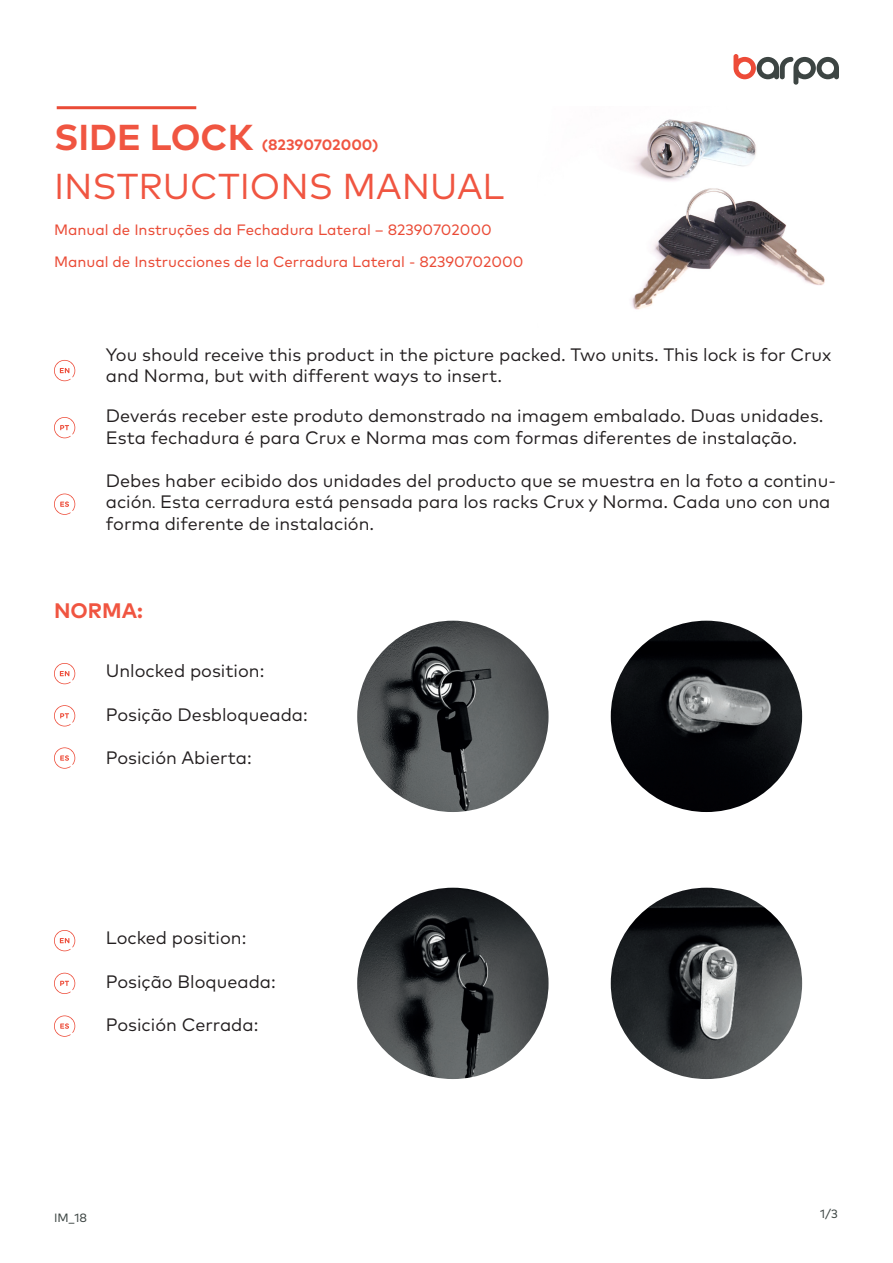
<style>
.page{position:relative;width:893px;height:1263px;background:#fff}
.page>*{position:absolute;margin:0;border:0;box-sizing:border-box;transform-origin:0 0}
.t1{font:36px "Mark Pro";color:#f05541}
.t2{font:700 36px "Mark Pro";color:#f05541}
.t3{font:700 21px "Mark Pro";color:#f05541}
.t4{font:18px/21.6px "Mark Pro";color:#231f20}
.t5{font:15px/31.5px "Mark Pro";color:#ea4b36}
.t6{font:700 15px "Mark Pro";color:#f05541}
.t7{font:12px "Mark Pro";color:#3d4543}
.s1{font-style:italic;font-size:15px}
</style>
<div class="page">
<img style="left:357px;top:621px;width:192px;height:191px;border-radius:96px">
<img style="left:611px;top:621px;width:191px;height:191px;border-radius:96px">
<img style="left:357px;top:888px;width:192px;height:191px;border-radius:96px">
<img style="left:611px;top:888px;width:191px;height:191px;border-radius:96px">
<hr style="left:57px;top:106px;width:139px;height:3px;background:#ea4b36">
<svg style="left:54px;top:360px;width:21px;height:21px"></svg>
<svg style="left:54px;top:417px;width:21px;height:21px"></svg>
<svg style="left:54px;top:494px;width:21px;height:21px"></svg>
<svg style="left:54px;top:663px;width:21px;height:21px"></svg>
<svg style="left:54px;top:705px;width:21px;height:21px"></svg>
<svg style="left:54px;top:747px;width:21px;height:22px"></svg>
<svg style="left:54px;top:930px;width:21px;height:21px"></svg>
<svg style="left:54px;top:973px;width:21px;height:21px"></svg>
<svg style="left:54px;top:1015px;width:21px;height:22px"></svg>
<svg style="left:733px;top:54px;width:106px;height:31px"></svg>
<img style="left:630px;top:119px;width:195px;height:191px">
<h1 class="t2" style="left:54px;top:110px;width:201px">SIDE LOCK</h1>
<p class="t6" style="left:262px;top:133px;width:118px">(82390702000)</p>
<h1 class="t1" style="left:54px;top:160px;width:452px">INSTRUCTIONS MANUAL</h1>
<p class="t5" style="left:54px;top:213px;width:471px">Manual de Instruções da Fechadura Lateral – 82390702000<br>Manual de Instrucciones de la Cerradura Lateral - 82390702000</p>
<p class="t4" style="left:106px;top:342px;width:727px">You should receive this product in the picture packed. Two units. This lock is for Crux and Norma, but with different ways to insert.</p>
<p class="t4" style="left:106px;top:403px;width:719px">Deverás receber este produto demonstrado na imagem embalado. Duas unidades.<br>Esta fechadura é para Crux e Norma mas com formas diferentes de instalação.</p>
<p class="t4" style="left:106px;top:468px;width:732px">Debes haber ecibido dos unidades del producto que se muestra en la foto a continu&shy;ación<span class="s1">.</span> Esta cerradura está pensada para los racks Crux y Norma. Cada uno con una forma diferente de instalación.</p>
<p class="t3" style="left:54px;top:595px;width:90px">NORMA:</p>
<p class="t4" style="left:106px;top:659px;width:160px">Unlocked position:</p>
<p class="t4" style="left:106px;top:702px;width:203px">Posição Desbloqueada:</p>
<p class="t4" style="left:106px;top:746px;width:148px">Posición Abierta:</p>
<p class="t4" style="left:106px;top:926px;width:142px">Locked position:</p>
<p class="t4" style="left:106px;top:969px;width:172px">Posição Bloqueada:</p>
<p class="t4" style="left:106px;top:1013px;width:154px">Posición Cerrada:</p>
<p class="t7" style="left:54px;top:1208px;width:34px">IM_18</p>
<p class="t7" style="left:820px;top:1205px;width:19px">1/3</p>
</div>
